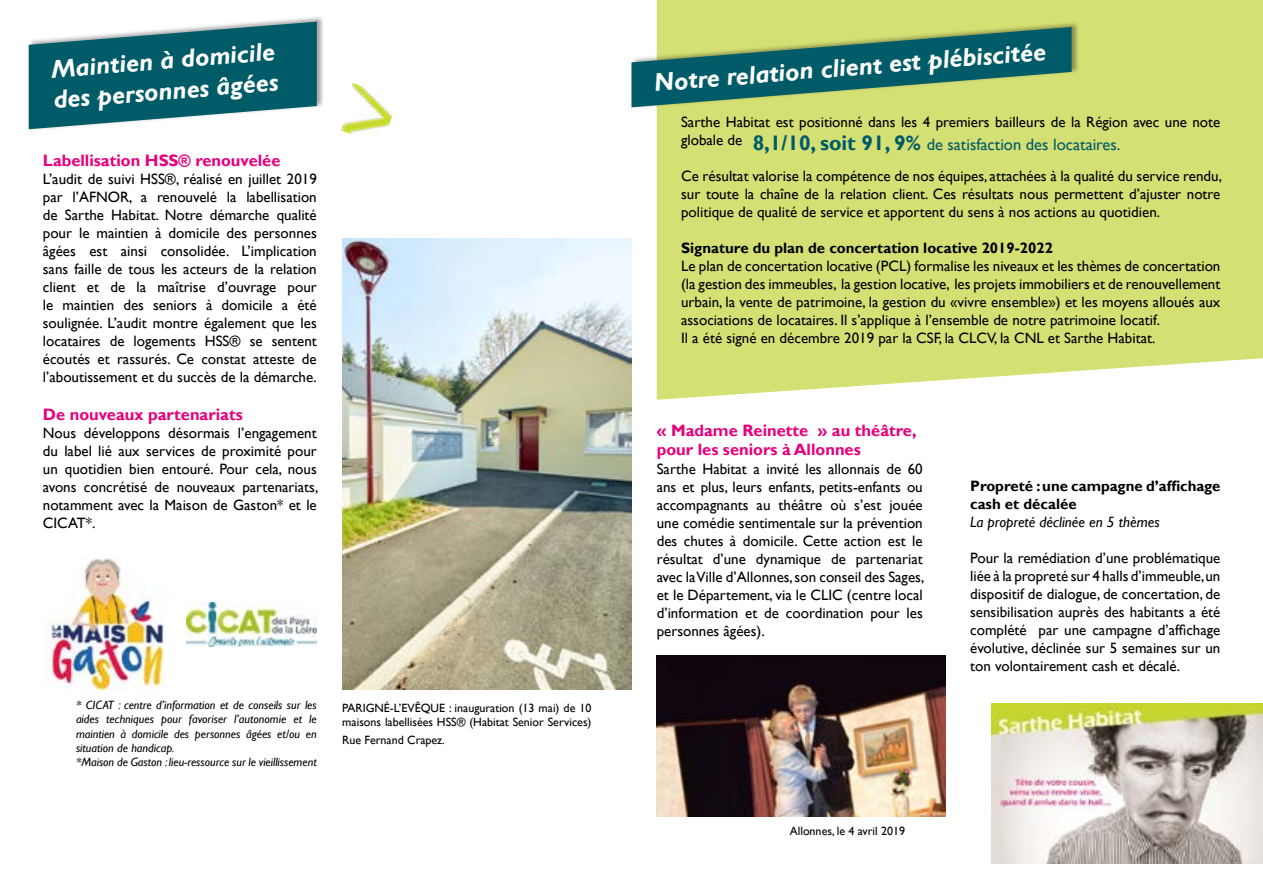
<style>
.page{position:relative;width:1263px;height:893px;background:#fff}
.page>*{position:absolute;margin:0;border:0;box-sizing:border-box;transform-origin:0 0}
.t1{font:italic 700 25.5px/30.6px "Gill Sans";color:#fff}
.t2{font:700 16.5px/19.8px "Gill Sans";color:#e6007d}
.t3{font:16.5px "Gill Sans";color:#005b68}
.t4{font:15px/18px "Gill Sans";color:#000;text-align:justify}
.t5{font:700 15px/18px "Gill Sans";color:#000}
.t6{font:italic 15px "Gill Sans";color:#000}
.t7{font:italic 12px/14.4px "Gill Sans";color:#000}
.t8{font:12px/14.4px "Gill Sans";color:#000}
.s1{font-weight:700;font-size:21px}
</style>
<div class="page">
<img style="left:44px;top:559px;width:121px;height:131px">
<img style="left:657px;top:655px;width:289px;height:161px">
<div style="left:29px;top:16px;width:295px;height:115px;background:#000;opacity:.35"></div>
<svg style="left:29px;top:22px;width:288px;height:107px"></svg>
<div style="left:657px;top:0;width:606px;height:400px;background:#d4df74"></div>
<img style="left:991px;top:703px;width:271px;height:161px">
<img style="left:341px;top:83px;width:51px;height:51px">
<img style="left:187px;top:602px;width:130px;height:44px">
<img style="left:342px;top:238px;width:289px;height:451px">
<div style="left:631px;top:21px;width:447px;height:89px;background:#000;opacity:.35"></div>
<svg style="left:631px;top:27px;width:440px;height:80px;background:#5d9471"></svg>
<h1 class="t1" style="left:50px;top:55px;width:227px;rotate:-5deg">Maintien à domicile des personnes âgées</h1>
<p class="t2" style="left:43px;top:151px;width:239px">Labellisation HSS® renouvelée</p>
<p class="t4" style="left:43px;top:170px;width:275px">L’audit de suivi HSS®, réalisé en juillet 2019 par l’AFNOR, a renouvelé la labellisation de Sarthe Habitat. Notre démarche qualité pour le maintien à domicile des personnes âgées est ainsi consolidée. L’implication sans faille de tous les acteurs de la relation client et de la maîtrise d’ouvrage pour le maintien des seniors à domicile a été soulignée. L’audit montre également que les locataires de logements HSS® se sentent écoutés et rassurés. Ce constat atteste de l’aboutissement et du succès de la démarche.</p>
<p class="t2" style="left:43px;top:405px;width:201px">De nouveaux partenariats</p>
<p class="t4" style="left:43px;top:424px;width:277px">Nous développons désormais l’engagement du label lié aux services de proximité pour un quotidien bien entouré. Pour cela, nous avons concrétisé de nouveaux partenariats, notamment avec la Maison de Gaston* et le CICAT*.</p>
<p class="t7" style="left:76px;top:698px;width:242px">* CICAT : centre d’information et de conseils sur les aides techniques pour favoriser l’autonomie et le maintien à domicile des personnes âgées et/ou en situation de handicap.<br>*Maison de Gaston : lieu-ressource sur le vieillissement</p>
<p class="t8" style="left:342px;top:701px;width:251px">PARIGNÉ-L’EVÊQUE : inauguration (13 mai) de 10 maisons labellisées HSS® (Habitat Senior Services)</p>
<p class="t8" style="left:342px;top:733px;width:104px">Rue Fernand Crapez.</p>
<h1 class="t1" style="left:653px;top:69px;width:395px;rotate:-5deg">Notre relation client est plébiscitée</h1>
<p class="t4" style="left:681px;top:113px;width:541px">Sarthe Habitat est positionné dans les 4 premiers bailleurs de la Région avec une note globale de</p>
<p class="t4" style="left:681px;top:167px;width:542px">Ce résultat valorise la compétence de nos équipes, attachées à la qualité du service rendu, sur toute la chaîne de la relation client. Ces résultats nous permettent d’ajuster notre politique de qualité de service et apportent du sens à nos actions au quotidien.</p>
<p class="t5" style="left:681px;top:240px;width:373px">Signature du plan de concertation locative 2019-2022</p>
<p class="t4" style="left:681px;top:257px;width:541px;text-align:left">Le plan de concertation locative (PCL) formalise les niveaux et les thèmes de concertation (la gestion des immeubles, la gestion locative, les projets immobiliers et de renouvellement urbain, la vente de patrimoine, la gestion du «vivre ensemble») et les moyens alloués aux associations de locataires. Il s’applique à l’ensemble de notre patrimoine locatif.<br>Il a été signé en décembre 2019 par la CSF, la CLCV, la CNL et Sarthe Habitat.</p>
<p class="t3" style="left:753px;top:135px;width:369px"><span class="s1">8,1/10, soit 91, 9%</span> de satisfaction des locataires.</p>
<p class="t2" style="left:657px;top:421px;width:261px">« Madame Reinette » au théâtre, pour les seniors à Allonnes</p>
<p class="t4" style="left:657px;top:460px;width:269px">Sarthe Habitat a invité les allonnais de 60 ans et plus, leurs enfants, petits-enfants ou accompagnants au théâtre où s’est jouée une comédie sentimentale sur la prévention des chutes à domicile. Cette action est le résultat d’une dynamique de partenariat avec la Ville d’Allonnes, son conseil des Sages, et le Département, via le CLIC (centre local d’information et de coordination pour les personnes âgées).</p>
<p class="t5" style="left:970px;top:477px;width:252px">Propreté : une campagne d’affichage cash et décalée</p>
<p class="t6" style="left:970px;top:513px;width:191px">La propreté déclinée en 5 thèmes</p>
<p class="t4" style="left:970px;top:549px;width:252px">Pour la remédiation d’une problématique liée à la propreté sur 4 halls d’immeuble, un dispositif de dialogue, de concertation, de sensibilisation auprès des habitants a été complété par une campagne d’affichage évolutive, déclinée sur 5 semaines sur un ton volontairement cash et décalé.</p>
<p class="t8" style="left:790px;top:823px;width:117px">Allonnes, le 4 avril 2019</p>
</div>
